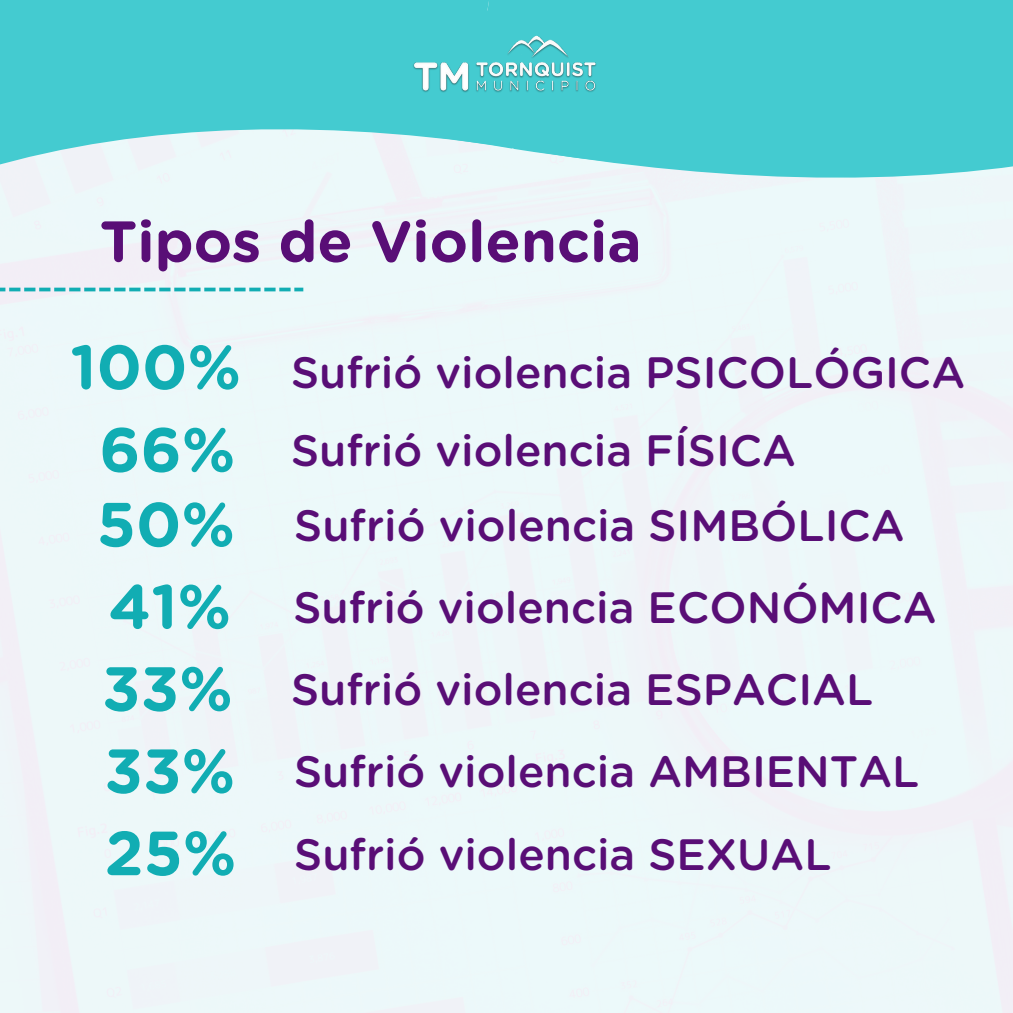
<style>
.page{position:relative;width:1013px;height:1013px;background:#fff}
.page>*{position:absolute;margin:0;border:0;box-sizing:border-box;transform-origin:0 0}
.t1{font:700 62.25px "Gotham Rounded";color:#11adb3}
.t2{font:700 57.75px "Gotham Rounded";color:#590e76}
.t3{font:500 43.88px "Gotham Rounded";color:#590e76}
</style>
<div class="page">
<svg style="left:0;top:288px;width:303px;height:3px"></svg>
<div style="left:0;top:185px;width:670px;height:57px;background:#edf8f9"></div>
<div style="left:0;top:198px;width:634px;height:39px;background:#edf8f9"></div>
<svg style="left:670px;top:141px;width:342px;height:40px;background:#60d2d6"></svg>
<svg style="left:0;top:137px;width:634px;height:61px"></svg>
<div style="left:670px;top:81px;width:342px;height:60px;background:#44cbd0"></div>
<div style="left:0;top:76px;width:343px;height:61px;background:#44cbd0"></div>
<div style="left:670px;top:20px;width:342px;height:61px;background:#44cbd0"></div>
<div style="left:0;top:0;width:343px;height:76px;background:#44cbd0"></div>
<div style="left:670px;top:0;width:342px;height:20px;background:#44cbd0"></div>
<img style="left:343px;top:0;width:327px;height:185px">
<p class="t2" style="left:100px;top:216px;width:543px">Tipos de Violencia</p>
<h1 class="t1" style="left:70px;top:339px;width:172px">100%</h1>
<h1 class="t3" style="left:291px;top:353px;width:675px">Sufrió violencia PSICOLÓGICA</h1>
<h1 class="t1" style="left:99px;top:422px;width:137px">66%</h1>
<p class="t3" style="left:291px;top:431px;width:506px">Sufrió violencia FÍSICA</p>
<h1 class="t1" style="left:97px;top:496px;width:140px">50%</h1>
<p class="t3" style="left:294px;top:505px;width:612px">Sufrió violencia SIMBÓLICA</p>
<p class="t1" style="left:108px;top:579px;width:124px">41%</p>
<h1 class="t3" style="left:293px;top:588px;width:645px">Sufrió violencia ECONÓMICA</h1>
<p class="t1" style="left:102px;top:661px;width:132px">33%</p>
<h1 class="t3" style="left:291px;top:670px;width:583px">Sufrió violencia ESPACIAL</h1>
<h1 class="t1" style="left:104px;top:743px;width:132px">33%</h1>
<p class="t3" style="left:294px;top:752px;width:626px">Sufrió violencia AMBIENTAL</p>
<p class="t1" style="left:105px;top:825px;width:133px">25%</p>
<h1 class="t3" style="left:294px;top:834px;width:538px">Sufrió violencia SEXUAL</h1>
</div>
